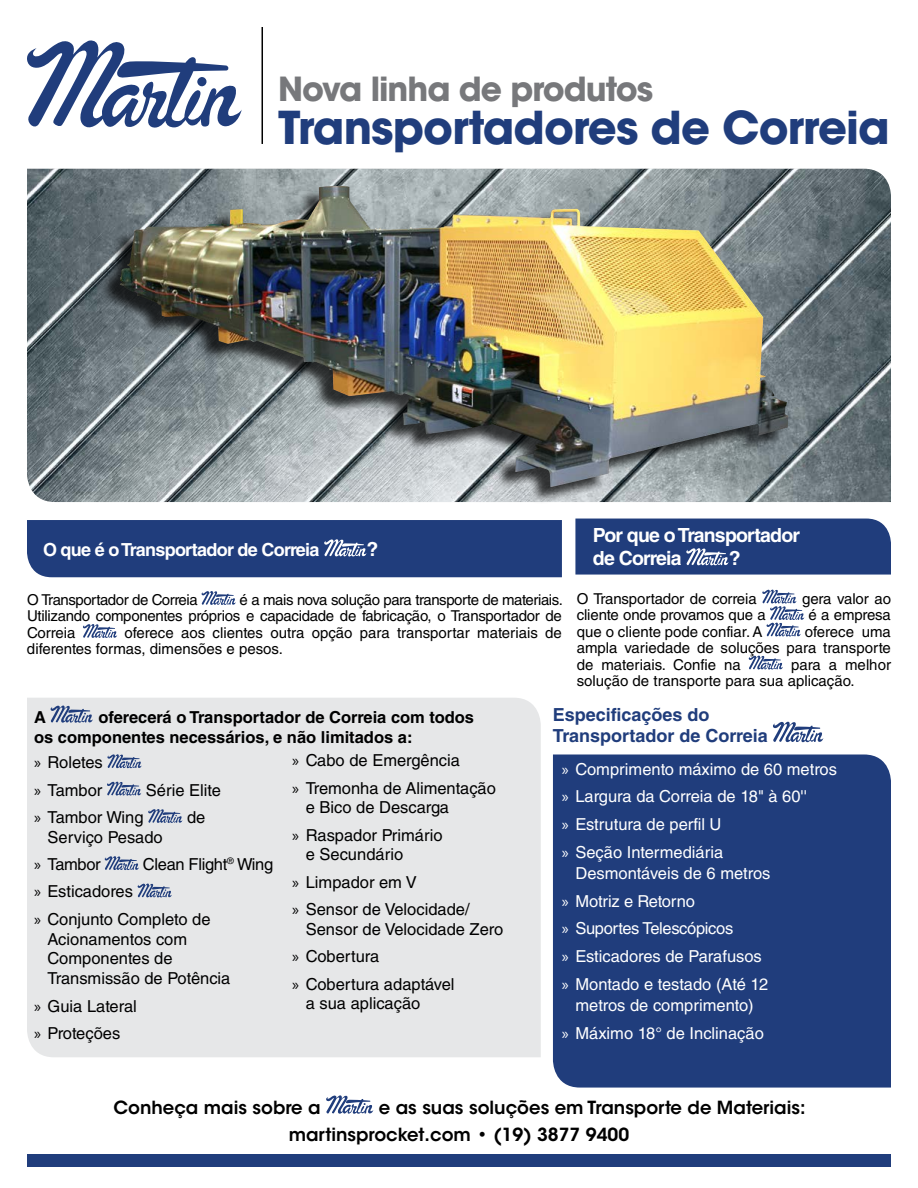
<style>
.page{position:relative;width:918px;height:1188px;background:#fff}
.page>*{position:absolute;margin:0;border:0;box-sizing:border-box;transform-origin:0 0}
.t1{font:700 45px "ITC Avant Garde Std";letter-spacing:-.02em;color:#203d7c}
.t2{font:700 33px "ITC Avant Garde Std";letter-spacing:-.03em;color:#77787b}
.t3{font:700 19.5px/23.4px "Helvetica LT Std";letter-spacing:-.04em;color:#fff}
.t4{font:600 18px/27px "ITC Avant Garde Std";color:#000}
.t5{font:700 18px/21px "Helvetica LT Std";color:#203d7c}
.t6{font:700 18px "Helvetica LT Std";letter-spacing:-.04em;color:#fff}
.t7{font:16.5px/27.3px "Helvetica LT Std";color:#000}
.t8{font:16.5px/27.8px "Helvetica LT Std";color:#fff}
.t9{font:700 16.5px/19.8px "Helvetica LT Std";color:#000}
.t10{font:16.5px "Helvetica LT Std";letter-spacing:-.02em;color:#000}
.t11{font:15px/16.5px "Helvetica LT Std";color:#000;text-align:justify}
.t12{font:15px "Helvetica LT Std";letter-spacing:-.03em;color:#000}
.s1{font-family:"Myriad Pro"}
</style>
<div class="page">
<div style="left:27px;top:520px;width:535px;height:57px;background:#203d7c"></div>
<div style="left:575px;top:519px;width:316px;height:56px;background:#203d7c"></div>
<svg style="left:762px;top:589px;width:42px;height:48px"></svg>
<svg style="left:749px;top:655px;width:34px;height:15px"></svg>
<div style="left:27px;top:698px;width:514px;height:359px;background:#e6e7e8"></div>
<div style="left:553px;top:754px;width:338px;height:334px;background:#203d7c"></div>
<svg style="left:50px;top:705px;width:43px;height:18px"></svg>
<svg style="left:773px;top:721px;width:50px;height:22px"></svg>
<svg style="left:107px;top:754px;width:35px;height:15px"></svg>
<svg style="left:107px;top:781px;width:34px;height:15px"></svg>
<svg style="left:148px;top:808px;width:35px;height:16px"></svg>
<svg style="left:105px;top:856px;width:34px;height:15px"></svg>
<svg style="left:137px;top:883px;width:35px;height:15px"></svg>
<svg style="left:201px;top:591px;width:35px;height:14px"></svg>
<svg style="left:83px;top:624px;width:34px;height:14px"></svg>
<img style="left:27px;top:169px;width:864px;height:333px">
<div style="left:100px;top:188px;width:684px;height:317px;background:#000;opacity:.75"></div>
<img style="left:120px;top:186px;width:668px;height:301px">
<svg style="left:27px;top:40px;width:215px;height:88px"></svg>
<hr style="left:262px;top:27px;width:1px;height:117px;background:#000">
<div style="left:27px;top:1154px;width:864px;height:12px;background:#203d7c"></div>
<svg style="left:326px;top:1095px;width:47px;height:19px"></svg>
<h2 class="t2" style="left:278px;top:67px;width:377px">Nova linha de produtos</h2>
<h1 class="t1" style="left:278px;top:98px;width:613px">Transportadores de Correia</h1>
<p class="t6" style="left:43px;top:539px;width:278px">O que é o Transportador de Correia</p>
<h3 class="t3" style="left:367px;top:538px;width:13px">?</h3>
<p class="t12" style="left:27px;top:591px;width:172px">O Transportador de Correia</p>
<p class="t11" style="left:27px;top:591px;width:537px;text-indent:213px">é a mais nova solução para transporte de materiais.<br>Utilizando componentes próprios e capacidade de fabricação, o Transportador de Correia</p>
<p class="t11" style="left:27px;top:624px;width:536px;text-indent:98px">oferece aos clientes outra opção para transportar materiais de diferentes formas, dimensões e pesos.</p>
<h3 class="t3" style="left:593px;top:523px;width:209px">Por que o Transportador de Correia</h3>
<h3 class="t3" style="left:729px;top:547px;width:13px">?</h3>
<p class="t11" style="left:577px;top:590px;width:181px">O Transportador de correia</p>
<p class="t11" style="left:802px;top:590px;width:90px">gera valor ao</p>
<p class="t11" style="left:577px;top:606px;width:191px">cliente onde provamos que a</p>
<p class="t11" style="left:809px;top:606px;width:84px">é a empresa</p>
<p class="t11" style="left:577px;top:623px;width:187px">que o cliente pode confiar. A</p>
<p class="t11" style="left:577px;top:623px;width:316px;text-indent:228px">oferece uma ampla variedade de soluções para transporte de materiais. Confie na</p>
<p class="t11" style="left:577px;top:656px;width:316px;text-indent:214px">para a melhor solução de transporte para sua aplicação.</p>
<p class="t9" style="left:34px;top:707px;width:442px;text-indent:64px">oferecerá o Transportador de Correia com todos os componentes necessários, e não limitados a:</p>
<p class="t5" style="left:553px;top:704px;width:216px">Especificações do<br>Transportador de Correia</p>
<p class="t7" style="left:34px;top:749px;width:70px"><span class="s1">»</span> Roletes <span class="s1">»</span> Tambor</p>
<p class="t9" style="left:34px;top:707px;width:13px">A</p>
<p class="t7" style="left:292px;top:747px;width:205px"><span class="s1">»</span> Cabo de Emergência<br><span class="s1">»</span> Tremonha de Alimentação</p>
<p class="t7" style="left:292px;top:794px;width:158px;text-indent:13px">e Bico de Descarga <span class="s1">»</span> Raspador Primário</p>
<p class="t7" style="left:292px;top:841px;width:179px;text-indent:13px">e Secundário<br><span class="s1">»</span> Limpador em V<br><span class="s1">»</span> Sensor de Velocidade/</p>
<p class="t7" style="left:292px;top:916px;width:212px;text-indent:13px">Sensor de Velocidade Zero <span class="s1">»</span> Cobertura<br><span class="s1">»</span> Cobertura adaptável</p>
<p class="t7" style="left:306px;top:990px;width:116px">a sua aplicação</p>
<p class="t8" style="left:562px;top:755px;width:277px"><span class="s1">»</span> Comprimento máximo de 60 metros <span class="s1">»</span> Largura da Correia de 18" à 60''<br><span class="s1">»</span> Estrutura de perfil U<br><span class="s1">»</span> Seção Intermediária</p>
<p class="t8" style="left:562px;top:859px;width:210px;text-indent:13px">Desmontáveis de 6 metros <span class="s1">»</span> Motriz e Retorno<br><span class="s1">»</span> Suportes Telescópicos<br><span class="s1">»</span> Esticadores de Parafusos <span class="s1">»</span> Montado e testado (Até 12</p>
<p class="t8" style="left:562px;top:991px;width:203px;text-align:center">metros de comprimento)<br><span class="s1">»</span> Máximo 18° de Inclinação</p>
<p class="t7" style="left:146px;top:776px;width:77px">Série Elite</p>
<p class="t7" style="left:34px;top:803px;width:111px"><span class="s1">»</span> Tambor Wing</p>
<p class="t7" style="left:187px;top:803px;width:20px">de</p>
<p class="t7" style="left:34px;top:823px;width:130px;text-indent:13px">Serviço Pesado <span class="s1">»</span> Tambor</p>
<p class="t10" style="left:143px;top:855px;width:132px">Clean Flight<sup>®</sup> Wing</p>
<p class="t7" style="left:34px;top:878px;width:178px"><span class="s1">»</span> Esticadores<br><span class="s1">»</span> Conjunto Completo de</p>
<p class="t7" style="left:48px;top:929px;width:184px;line-height:19.8px">Acionamentos com<br>Componentes de<br>Transmissão de Potência</p>
<p class="t7" style="left:34px;top:992px;width:104px"><span class="s1">»</span> Guia Lateral <span class="s1">»</span> Proteções</p>
<p class="t4" style="left:289px;top:1094px;width:518px;text-indent:90px">e as suas soluções em Transporte de Materiais: martinsprocket.com • (19) 3877 9400</p>
<p class="t4" style="left:113px;top:1094px;width:209px">Conheça mais sobre a</p>
</div>
